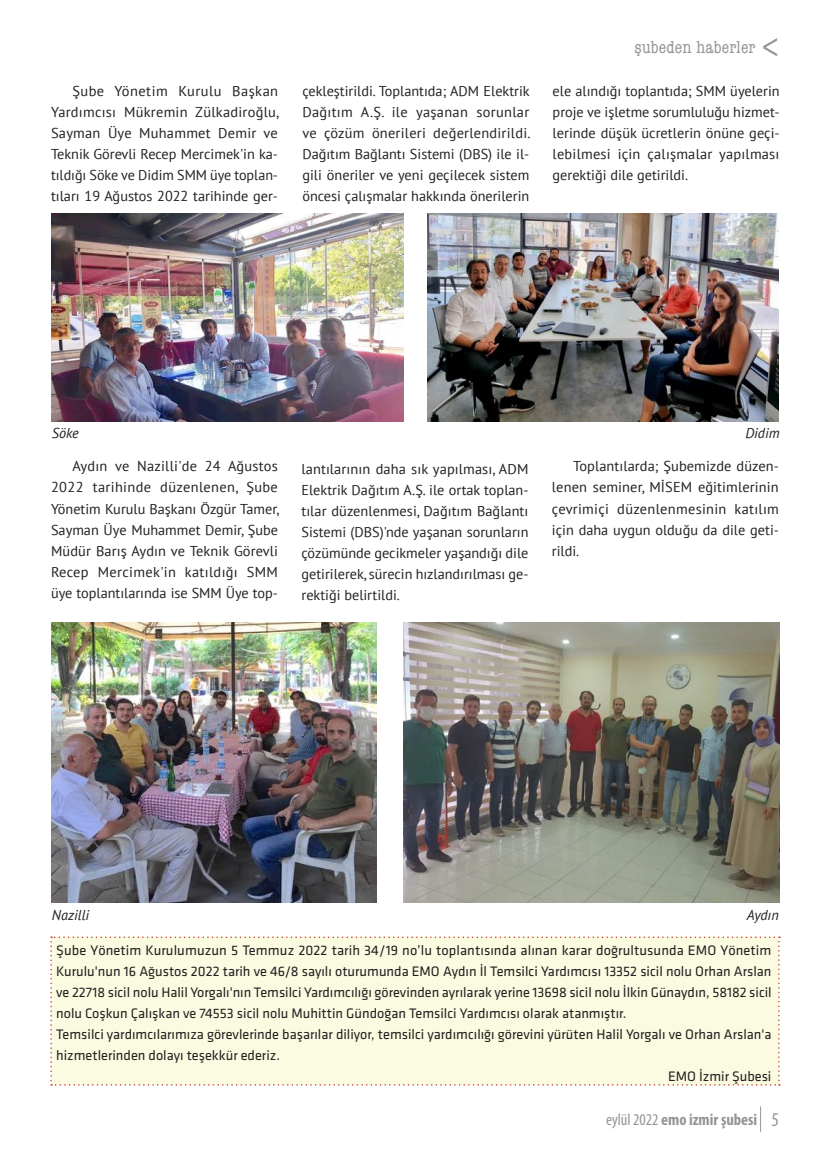
<style>
.page{position:relative;width:830px;height:1170px;background:#fff}
.page>*{position:absolute;margin:0;border:0;box-sizing:border-box;transform-origin:0 0}
.t1{font:condensed 18px "American Typewriter";letter-spacing:.01em;color:#939598}
.t2{font:700 condensed 16.5px "Myriad Pro";color:#939598}
.t3{font:14.25px/21px "PT Sans";color:#231f20;text-align:justify}
.t4{font:14.25px "Klavika";color:#231f20}
.t5{font:italic 14.25px "PT Sans";color:#231f20}
.s1{font-weight:400}
.s2{font-weight:400;font-size:19.5px}
</style>
<div class="page">
<div style="left:50px;top:936px;width:729px;height:149px;background:#fbfbe1"></div>
<img style="left:51px;top:623px;width:325px;height:279px">
<img style="left:403px;top:623px;width:376px;height:279px">
<img style="left:427px;top:214px;width:351px;height:207px">
<img style="left:51px;top:214px;width:352px;height:207px">
<p class="t1" style="left:634px;top:37px;width:123px">şubeden haberler</p>
<p class="t3" style="left:51px;top:81px;width:229px;text-indent:21px">Şube Yönetim Kurulu Başkan Yardımcısı Mükremin Zülkadiroğlu, Sayman Üye Muhammet Demir ve Teknik Görevli Recep Mercimek'in ka&shy;tıldığı Söke ve Didim SMM üye toplan&shy;tıları 19 Ağustos 2022 tarihinde ger-</p>
<p class="t3" style="left:302px;top:81px;width:229px">çekleştirildi. Toplantıda; ADM Elektrik Dağıtım A.Ş. ile yaşanan sorunlar ve çözüm önerileri değerlendirildi.<br>Dağıtım Bağlantı Sistemi (DBS) ile il&shy;gili öneriler ve yeni geçilecek sistem öncesi çalışmalar hakkında önerilerin</p>
<p class="t3" style="left:552px;top:81px;width:228px">ele alındığı toplantıda; SMM üyelerin proje ve işletme sorumluluğu hizmet&shy;lerinde düşük ücretlerin önüne geçi&shy;lebilmesi için çalışmalar yapılması gerektiği dile getirildi.</p>
<p class="t5" style="left:52px;top:425px;width:28px">Söke</p>
<p class="t5" style="left:745px;top:425px;width:36px">Didim</p>
<p class="t3" style="left:51px;top:456px;width:229px;text-indent:21px">Aydın ve Nazilli'de 24 Ağustos 2022 tarihinde düzenlenen, Şube Yönetim Kurulu Başkanı Özgür Tamer, Sayman Üye Muhammet Demir, Şube Müdür Barış Aydın ve Teknik Görevli Recep Mercimek'in katıldığı SMM üye toplantılarında ise SMM Üye top-</p>
<p class="t3" style="left:301px;top:459px;width:228px">lantılarının daha sık yapılması, ADM Elektrik Dağıtım A.Ş. ile ortak toplan&shy;tılar düzenlenmesi, Dağıtım Bağlantı Sistemi (DBS)'nde yaşanan sorunların çözümünde gecikmeler yaşandığı dile getirilerek, sürecin hızlandırılması ge&shy;rektiği belirtildi.</p>
<p class="t3" style="left:551px;top:456px;width:228px;text-indent:21px">Toplantılarda; Şubemizde düzen&shy;lenen seminer, MİSEM eğitimlerinin çevrimiçi düzenlenmesinin katılım için daha uygun olduğu da dile geti&shy;rildi.</p>
<p class="t5" style="left:52px;top:906px;width:39px">Nazilli</p>
<p class="t5" style="left:746px;top:906px;width:33px">Aydın</p>
<p class="t4" style="left:56px;top:940px;width:716px">Şube Yönetim Kurulumuzun 5 Temmuz 2022 tarih 34/19 no’lu toplantısında alınan karar doğrultusunda EMO Yönetim</p>
<p class="t4" style="left:56px;top:961px;width:716px">Kurulu'nun 16 Ağustos 2022 tarih ve 46/8 sayılı oturumunda EMO Aydın İl Temsilci Yardımcısı 13352 sicil nolu Orhan Arslan</p>
<p class="t4" style="left:56px;top:982px;width:716px">ve 22718 sicil nolu Halil Yorgalı'nın Temsilci Yardımcılığı görevinden ayrılarak yerine 13698 sicil nolu İlkin Günaydın, 58182 sicil</p>
<p class="t4" style="left:56px;top:1003px;width:571px">nolu Coşkun Çalışkan ve 74553 sicil nolu Muhittin Gündoğan Temsilci Yardımcısı olarak atanmıştır.</p>
<p class="t4" style="left:56px;top:1024px;width:716px">Temsilci yardımcılarımıza görevlerinde başarılar diliyor, temsilci yardımcılığı görevini yürüten Halil Yorgalı ve Orhan Arslan'a</p>
<p class="t4" style="left:56px;top:1045px;width:225px">hizmetlerinden dolayı teşekkür ederiz.</p>
<p class="t4" style="left:667px;top:1066px;width:105px">EMO İzmir Şubesi</p>
<p class="t2" style="left:605px;top:1109px;width:174px"><span class="s1">eylül 2022</span> emo izmir şubesi <span class="s2">5</span></p>
</div>
